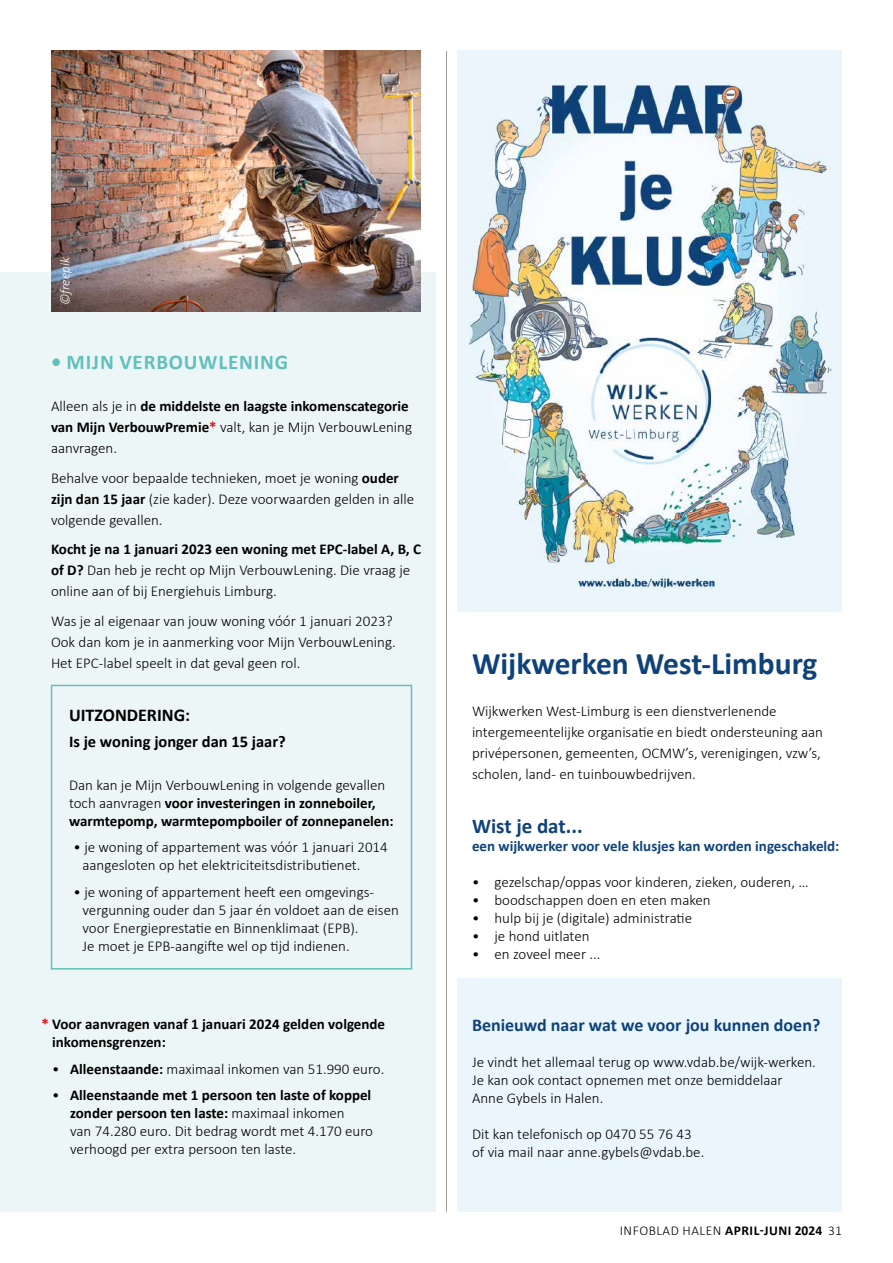
<style>
.page{position:relative;width:893px;height:1263px;background:#fff}
.page>*{position:absolute;margin:0;border:0;box-sizing:border-box;transform-origin:0 0}
.t1{font:700 31.5px "Calibri";color:#0f4279}
.t2{font:700 21px "Calibri";letter-spacing:.04em;color:#62c0bc}
.t3{font:700 21px "Calibri";color:#0f4279}
.t4{font:700 18px "Calibri";color:#0f4279}
.t5{font:700 18px "Calibri";color:#000}
.t6{font:700 16.5px "Calibri";color:#000}
.t7{font:300 15px/18px "Calibri";color:#000}
.t8{font:700 15px/18px "Calibri";color:#000}
.t9{font:700 15px "Calibri";color:#0f4279}
.t10{font:300 13.5px "Calibri";letter-spacing:.04em;color:#000}
.t11{font:italic 300 13.5px "Calibri";color:#fff}
.s1{font-weight:300}
.s2{color:#e30613}
.s3{font-weight:700}
</style>
<div class="page">
<div style="left:0;top:273px;width:436px;height:939px;background:#edf6f6"></div>
<div style="left:457px;top:978px;width:385px;height:234px;background:#ebf6fc"></div>
<img style="left:457px;top:50px;width:385px;height:562px">
<hr style="left:446px;top:51px;width:1px;height:1161px;background:#9d9d9c">
<div style="left:51px;top:685px;width:361px;height:284px;border:2px solid #62c0bc"></div>
<img style="left:51px;top:50px;width:369px;height:261px">
<p class="t11" style="left:57px;top:305px;width:50px;rotate:-90deg">©freepik</p>
<h2 class="t2" style="left:51px;top:349px;width:239px">• MIJN VERBOUWLENING</h2>
<p class="t8" style="left:51px;top:395px;width:362px;line-height:21px"><span class="s1">Alleen als je in</span> de middelste en laagste inkomenscategorie van Mijn VerbouwPremie<span class="s2">*</span> <span class="s1">valt, kan je Mijn VerbouwLening aanvragen.</span></p>
<p class="t7" style="left:51px;top:466px;width:365px;line-height:21px">Behalve voor bepaalde technieken, moet je woning <span class="s3">ouder zijn dan 15 jaar</span> (zie kader). Deze voorwaarden gelden in alle volgende gevallen.</p>
<p class="t7" style="left:51px;top:538px;width:372px;line-height:21px"><span class="s3">Kocht je na 1 januari 2023 een woning met EPC-label A, B, C of D?</span> Dan heb je recht op Mijn VerbouwLening. Die vraag je online aan of bij Energiehuis Limburg.</p>
<p class="t7" style="left:51px;top:609px;width:346px;line-height:21px">Was je al eigenaar van jouw woning vóór 1 januari 2023?<br>Ook dan kom je in aanmerking voor Mijn VerbouwLening.<br>Het EPC-label speelt in dat geval geen rol.</p>
<p class="t5" style="left:69px;top:703px;width:123px">UITZONDERING:</p>
<p class="t6" style="left:69px;top:731px;width:218px">Is je woning jonger dan 15 jaar?</p>
<p class="t8" style="left:69px;top:775px;width:326px"><span class="s1">Dan kan je Mijn VerbouwLening in volgende gevallen toch aanvragen</span> voor investeringen in zonneboiler, warmtepomp, warmtepompboiler of zonnepanelen:</p>
<p class="t7" style="left:83px;top:837px;width:307px;text-indent:-9px">• je woning of appartement was vóór 1 januari 2014 aangesloten op het elektriciteitsdistributienet.</p>
<p class="t7" style="left:83px;top:882px;width:318px;text-indent:-9px">• je woning of appartement heeft een omgevings&shy;vergunning ouder dan 5 jaar én voldoet aan de eisen voor Energieprestatie en Binnenklimaat (EPB).<br>Je moet je EPB-aangifte wel op tijd indienen.</p>
<p class="t8" style="left:52px;top:1014px;width:334px;text-indent:-11px"><span class="s2">*</span> Voor aanvragen vanaf 1 januari 2024 gelden volgende inkomensgrenzen:</p>
<p class="t7" style="left:52px;top:1059px;width:334px">• <span class="s3">Alleenstaande:</span> maximaal inkomen van 51.990 euro.</p>
<p class="t7" style="left:70px;top:1085px;width:304px;text-indent:-18px">• <span class="s3">Alleenstaande met 1 persoon ten laste of koppel zonder persoon ten laste:</span> maximaal inkomen<br>van 74.280 euro. Dit bedrag wordt met 4.170 euro verhoogd per extra persoon ten laste.</p>
<h1 class="t1" style="left:472px;top:644px;width:347px">Wijkwerken West-Limburg</h1>
<p class="t7" style="left:472px;top:700px;width:353px;line-height:21px">Wijkwerken West-Limburg is een dienstverlenende intergemeentelijke organisatie en biedt ondersteuning aan privépersonen, gemeenten, OCMW’s, verenigingen, vzw’s, scholen, land- en tuinbouwbedrijven.</p>
<h2 class="t3" style="left:472px;top:813px;width:112px">Wist je dat...</h2>
<p class="t9" style="left:472px;top:837px;width:369px">een wijkwerker voor vele klusjes kan worden ingeschakeld:</p>
<p class="t7" style="left:472px;top:872px;width:338px">• gezelschap/oppas voor kinderen, zieken, ouderen, …</p>
<p class="t7" style="left:472px;top:890px;width:240px">• boodschappen doen en eten maken</p>
<p class="t7" style="left:472px;top:908px;width:222px">• hulp bij je (digitale) administratie</p>
<p class="t7" style="left:472px;top:926px;width:119px">• je hond uitlaten</p>
<p class="t7" style="left:472px;top:944px;width:130px">• en zoveel meer ...</p>
<p class="t4" style="left:472px;top:1014px;width:350px">Benieuwd naar wat we voor jou kunnen doen?</p>
<p class="t7" style="left:472px;top:1052px;width:345px">Je vindt het allemaal terug op www.vdab.be/wijk-werken.<br>Je kan ook contact opnemen met onze bemiddelaar<br>Anne Gybels in Halen.</p>
<p class="t7" style="left:472px;top:1124px;width:234px">Dit kan telefonisch op 0470 55 76 43 of via mail naar anne.gybels@vdab.be.</p>
<p class="t10" style="left:620px;top:1222px;width:224px">INFOBLAD HALEN <span class="s3">APRIL-JUNI 2024</span> 31</p>
</div>
